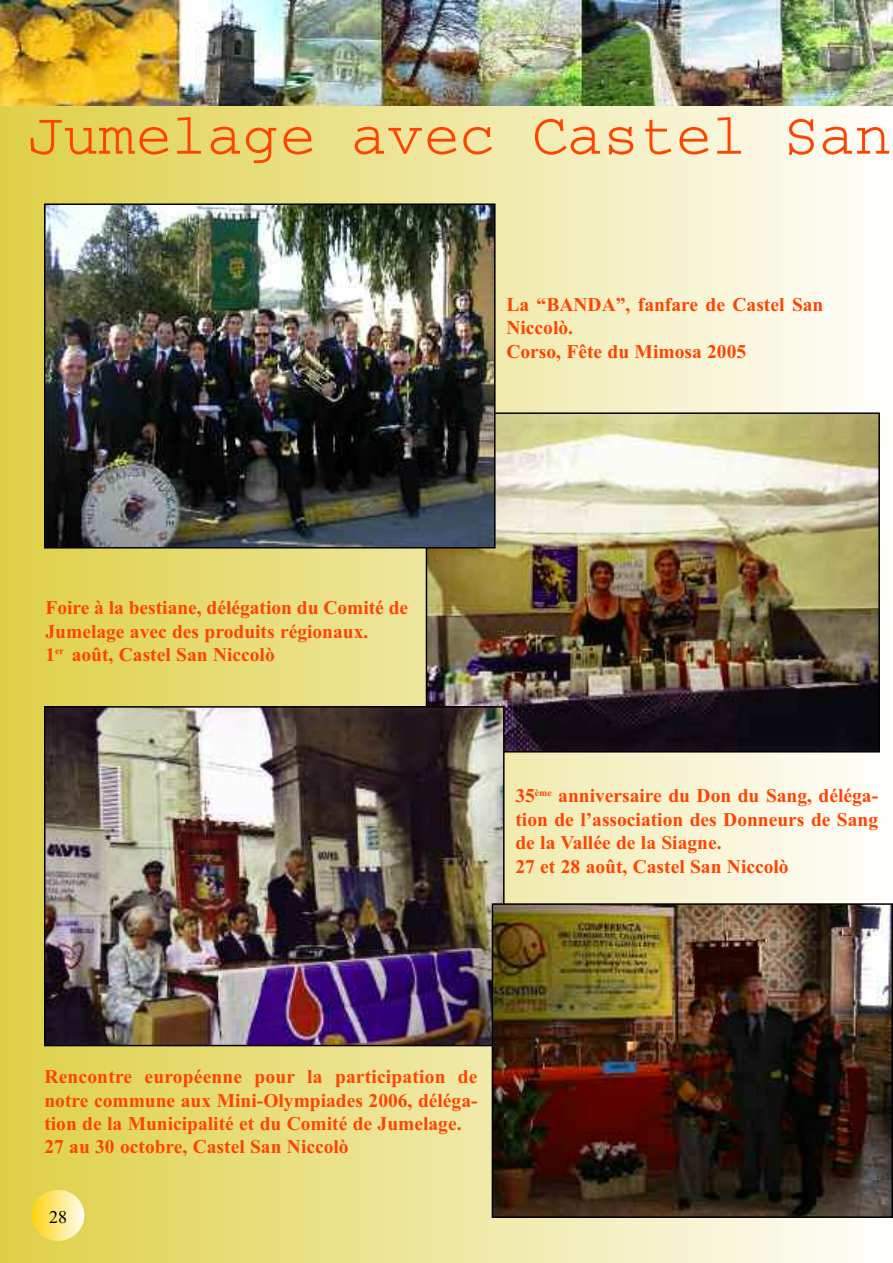
<style>
.page{position:relative;width:893px;height:1263px;background:#fff}
.page>*{position:absolute;margin:0;border:0;box-sizing:border-box;transform-origin:0 0}
.t1{font:60px "Courier";color:#f40}
.t2{font:700 19.5px/23.4px "Times New Roman";color:#f40}
.t3{font:18px "Times New Roman";color:#000}
</style>
<div class="page">
<img style="left:0;top:0;width:893px;height:106px">
<div style="left:0;top:107px;width:893px;height:1156px;background:linear-gradient(to right,#dfd047,#fffefd)"></div>
<img style="left:429px;top:415px;width:448px;height:334px">
<div style="left:426px;top:412px;width:454px;height:340px;border:2px solid #000"></div>
<img style="left:47px;top:709px;width:455px;height:334px">
<div style="left:44px;top:706px;width:461px;height:340px;border:2px solid #000"></div>
<img style="left:495px;top:906px;width:395px;height:309px">
<div style="left:492px;top:903px;width:401px;height:315px;border:2px solid #000"></div>
<img style="left:47px;top:206px;width:446px;height:339px">
<div style="left:44px;top:203px;width:452px;height:345px;border:2px solid #000"></div>
<div style="left:32px;top:1190px;width:52px;height:51px;background:linear-gradient(to right,#ffd310,#fffcec);border-radius:50%"></div>
<h1 class="t1" style="left:27px;top:116px;width:866px">Jumelage avec Castel San</h1>
<p class="t2" style="left:506px;top:292px;width:318px">La “BANDA”, fanfare de Castel San<br>Niccolò.<br>Corso, Fête du Mimosa 2005</p>
<p class="t2" style="left:46px;top:596px;width:364px">Foire à la bestiane, délégation du Comité de<br>Jumelage avec des produits régionaux.<br>1<sup>er</sup> août, Castel San Niccolò</p>
<p class="t2" style="left:515px;top:784px;width:364px">35<sup>ème</sup> anniversaire du Don du Sang, déléga&shy;tion de l’association des Donneurs de Sang de la Vallée de la Siagne.<br>27 et 28 août, Castel San Niccolò</p>
<p class="t2" style="left:44px;top:1065px;width:435px">Rencontre européenne pour la participation de notre commune aux Mini-Olympiades 2006, déléga&shy;tion de la Municipalité et du Comité de Jumelage.<br>27 au 30 octobre, Castel San Niccolò</p>
<p class="t3" style="left:49px;top:1206px;width:19px">28</p>
</div>
